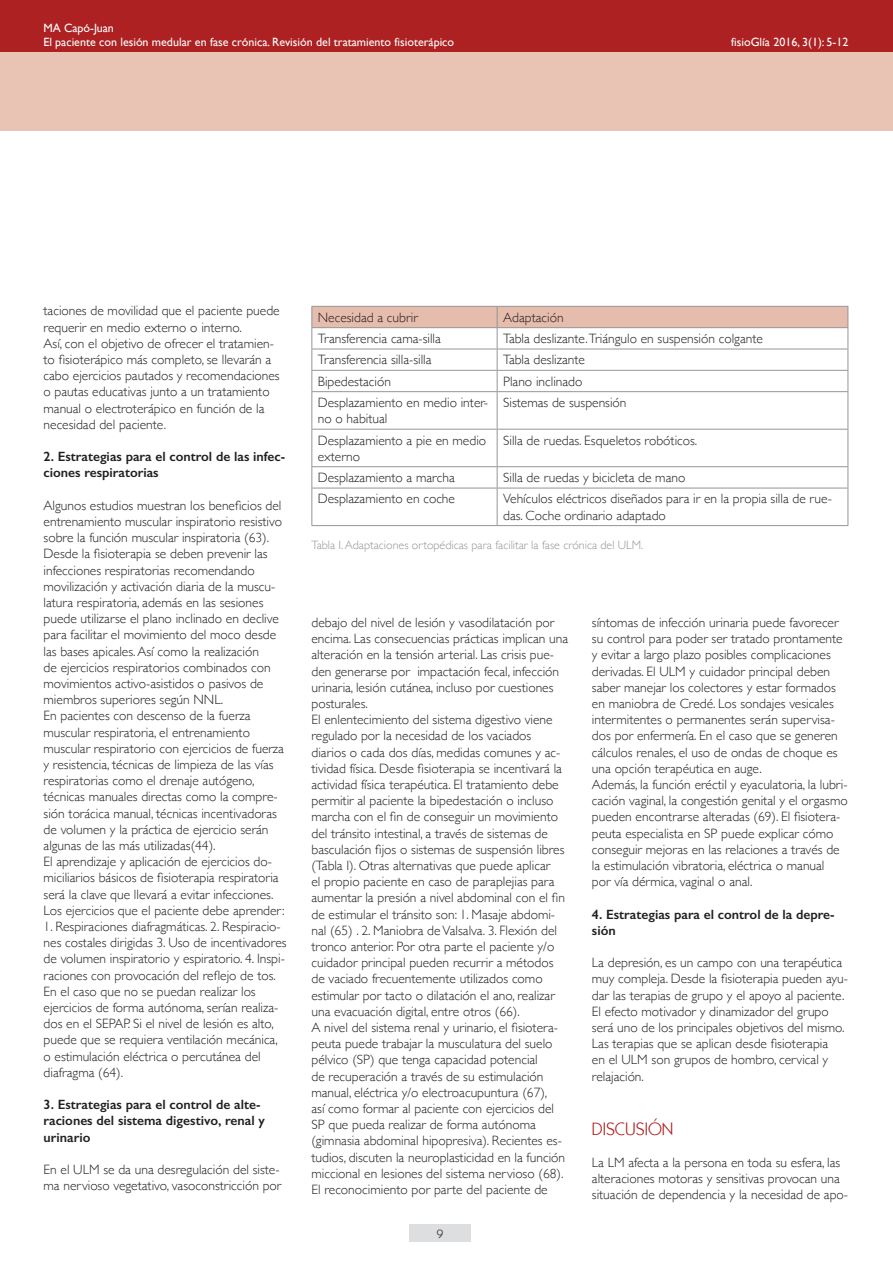
<style>
.page{position:relative;width:893px;height:1263px;background:#fff}
.page>*{position:absolute;margin:0;border:0;box-sizing:border-box;transform-origin:0 0}
.t1{font:18px "Kabel IT Cby BT";color:#ae2122}
.t2{font:300 13.5px/16.2px "Gill Sans";color:#231f20}
.t3{font:600 13.5px/16.2px "Gill Sans";color:#231f20}
.t4{font:12px "Gill Sans";color:#fff}
.t5{font:300 12px "Gill Sans";color:#939598}
.t6{font:12px "Kabel IT Cby BT";color:#231f20}
</style>
<div class="page">
<div style="left:409px;top:1224px;width:62px;height:18px;background:#dddee0"></div>
<div style="left:0;top:0;width:893px;height:53px;background:#ae2122"></div>
<div style="left:0;top:52px;width:893px;height:79px;background:#e9c4b4"></div>
<svg style="left:311px;top:306px;width:538px;height:85px"></svg>
<hr style="left:311px;top:391px;width:186px;height:1px;background:#939598">
<hr style="left:311px;top:392px;width:1px;height:37px;background:#939598">
<hr style="left:497px;top:391px;width:351px;height:1px;background:#939598">
<hr style="left:497px;top:392px;width:1px;height:37px;background:#939598">
<hr style="left:848px;top:392px;width:1px;height:37px;background:#939598">
<hr style="left:311px;top:429px;width:186px;height:1px;background:#939598">
<hr style="left:311px;top:430px;width:1px;height:36px;background:#939598">
<hr style="left:497px;top:429px;width:351px;height:1px;background:#939598">
<hr style="left:497px;top:430px;width:1px;height:36px;background:#939598">
<hr style="left:848px;top:430px;width:1px;height:36px;background:#939598">
<hr style="left:311px;top:466px;width:186px;height:1px;background:#939598">
<svg style="left:311px;top:467px;width:1px;height:21px"></svg>
<hr style="left:497px;top:466px;width:351px;height:1px;background:#939598">
<svg style="left:497px;top:467px;width:1px;height:21px"></svg>
<svg style="left:848px;top:467px;width:1px;height:21px"></svg>
<hr style="left:311px;top:488px;width:186px;height:1px;background:#939598">
<hr style="left:311px;top:488px;width:1px;height:37px;background:#939598">
<hr style="left:497px;top:488px;width:351px;height:1px;background:#939598">
<hr style="left:497px;top:488px;width:1px;height:37px;background:#939598">
<hr style="left:848px;top:488px;width:1px;height:37px;background:#939598">
<hr style="left:311px;top:525px;width:186px;height:1px;background:#939598">
<hr style="left:497px;top:525px;width:351px;height:1px;background:#939598">
<p class="t4" style="left:43px;top:21px;width:72px">MA Capó-Juan</p>
<p class="t4" style="left:43px;top:35px;width:412px">El paciente con lesión medular en fase crónica. Revisión del tratamiento fisioterápico</p>
<p class="t4" style="left:731px;top:35px;width:119px">fisioGlía 2016, 3(1): 5-12</p>
<p class="t2" style="left:44px;top:302px;width:238px">taciones de movilidad que el paciente puede requerir en medio externo o interno.</p>
<p class="t2" style="left:44px;top:335px;width:238px">Así, con el objetivo de ofrecer el tratamien&shy;to fisioterápico más completo, se llevarán a cabo ejercicios pautados y recomendaciones o pautas educativas junto a un tratamiento manual o electroterápico en función de la necesidad del paciente.</p>
<p class="t3" style="left:44px;top:448px;width:243px">2. Estrategias para el control de las infec&shy;ciones respiratorias</p>
<p class="t2" style="left:44px;top:497px;width:240px">Algunos estudios muestran los beneficios del entrenamiento muscular inspiratorio resistivo sobre la función muscular inspiratoria (63).<br>Desde la fisioterapia se deben prevenir las infecciones respiratorias recomendando movilización y activación diaria de la muscu&shy;latura respiratoria, además en las sesiones puede utilizarse el plano inclinado en declive para facilitar el movimiento del moco desde las bases apicales. Así como la realización<br>de ejercicios respiratorios combinados con movimientos activo-asistidos o pasivos de miembros superiores según NNL.</p>
<p class="t2" style="left:44px;top:707px;width:242px">En pacientes con descenso de la fuerza muscular respiratoria, el entrenamiento muscular respiratorio con ejercicios de fuerza y resistencia, técnicas de limpieza de las vías respiratorias como el drenaje autógeno, técnicas manuales directas como la compre&shy;sión torácica manual, técnicas incentivadoras de volumen y la práctica de ejercicio serán algunas de las más utilizadas(44).</p>
<p class="t2" style="left:44px;top:853px;width:243px">El aprendizaje y aplicación de ejercicios do&shy;miciliarios básicos de fisioterapia respiratoria será la clave que llevará a evitar infecciones.<br>Los ejercicios que el paciente debe aprender:</p>
<p class="t2" style="left:44px;top:918px;width:245px">1. Respiraciones diafragmáticas. 2. Respiracio&shy;nes costales dirigidas 3. Uso de incentivadores de volumen inspiratorio y espiratorio. 4. Inspi&shy;raciones con provocación del reflejo de tos.</p>
<p class="t2" style="left:44px;top:983px;width:236px">En el caso que no se puedan realizar los ejercicios de forma autónoma, serían realiza&shy;dos en el SEPAP. Si el nivel de lesión es alto, puede que se requiera ventilación mecánica, o estimulación eléctrica o percutánea del diafragma (64).</p>
<p class="t3" style="left:44px;top:1096px;width:223px">3. Estrategias para el control de alte&shy;raciones del sistema digestivo, renal y urinario</p>
<p class="t2" style="left:44px;top:1161px;width:239px">En el ULM se da una desregulación del siste&shy;ma nervioso vegetativo, vasoconstricción por</p>
<p class="t2" style="left:318px;top:308px;width:102px">Necesidad a cubrir</p>
<p class="t2" style="left:503px;top:308px;width:62px">Adaptación</p>
<p class="t2" style="left:318px;top:330px;width:125px">Transferencia cama-silla</p>
<p class="t2" style="left:503px;top:330px;width:261px">Tabla deslizante.Triángulo en suspensión colgante</p>
<p class="t2" style="left:318px;top:351px;width:115px">Transferencia silla-silla</p>
<p class="t2" style="left:503px;top:351px;width:83px">Tabla deslizante</p>
<p class="t2" style="left:318px;top:372px;width:75px">Bipedestación</p>
<p class="t2" style="left:503px;top:372px;width:81px">Plano inclinado</p>
<p class="t2" style="left:318px;top:394px;width:172px">Desplazamiento en medio inter&shy;no o habitual</p>
<p class="t2" style="left:503px;top:394px;width:125px">Sistemas de suspensión</p>
<p class="t2" style="left:318px;top:431px;width:170px">Desplazamiento a pie en medio externo</p>
<p class="t2" style="left:503px;top:431px;width:196px">Silla de ruedas. Esqueletos robóticos.</p>
<p class="t2" style="left:318px;top:469px;width:138px">Desplazamiento a marcha</p>
<p class="t2" style="left:503px;top:469px;width:184px">Silla de ruedas y bicicleta de mano</p>
<p class="t2" style="left:318px;top:490px;width:139px">Desplazamiento en coche</p>
<p class="t2" style="left:503px;top:490px;width:330px">Vehículos eléctricos diseñados para ir en la propia silla de rue&shy;das. Coche ordinario adaptado</p>
<p class="t5" style="left:311px;top:536px;width:333px">Tabla I. Adaptaciones ortopédicas para facilitar la fase crónica del ULM.</p>
<p class="t2" style="left:311px;top:614px;width:258px">debajo del nivel de lesión y vasodilatación por encima. Las consecuencias prácticas implican una alteración en la tensión arterial. Las crisis pue&shy;den generarse por impactación fecal, infección urinaria, lesión cutánea, incluso por cuestiones posturales.</p>
<p class="t2" style="left:311px;top:711px;width:255px">El enlentecimiento del sistema digestivo viene regulado por la necesidad de los vaciados diarios o cada dos días, medidas comunes y ac&shy;tividad física. Desde fisioterapia se incentivará la actividad física terapéutica. El tratamiento debe permitir al paciente la bipedestación o incluso marcha con el fin de conseguir un movimiento del tránsito intestinal, a través de sistemas de basculación fijos o sistemas de suspensión libres (Tabla I). Otras alternativas que puede aplicar<br>el propio paciente en caso de paraplejias para aumentar la presión a nivel abdominal con el fin de estimular el tránsito son: 1. Masaje abdomi&shy;nal (65) . 2. Maniobra de Valsalva. 3. Flexión del tronco anterior. Por otra parte el paciente y/o cuidador principal pueden recurrir a métodos de vaciado frecuentemente utilizados como estimular por tacto o dilatación el ano, realizar una evacuación digital, entre otros (66).</p>
<p class="t2" style="left:311px;top:1019px;width:255px">A nivel del sistema renal y urinario, el fisiotera&shy;peuta puede trabajar la musculatura del suelo pélvico (SP) que tenga capacidad potencial<br>de recuperación a través de su estimulación manual, eléctrica y/o electroacupuntura (67),<br>así como formar al paciente con ejercicios del SP que pueda realizar de forma autónoma (gimnasia abdominal hipopresiva). Recientes es&shy;tudios, discuten la neuroplasticidad en la función miccional en lesiones del sistema nervioso (68).<br>El reconocimiento por parte del paciente de</p>
<p class="t6" style="left:437px;top:1226px;width:8px">9</p>
<p class="t2" style="left:592px;top:614px;width:252px">síntomas de infección urinaria puede favorecer su control para poder ser tratado prontamente y evitar a largo plazo posibles complicaciones derivadas. El ULM y cuidador principal deben saber manejar los colectores y estar formados en maniobra de Credé. Los sondajes vesicales intermitentes o permanentes serán supervisa&shy;dos por enfermería. En el caso que se generen cálculos renales, el uso de ondas de choque es una opción terapéutica en auge.</p>
<p class="t2" style="left:592px;top:776px;width:257px">Además, la función eréctil y eyaculatoria, la lubri&shy;cación vaginal, la congestión genital y el orgasmo pueden encontrarse alteradas (69). El fisiotera&shy;peuta especialista en SP puede explicar cómo conseguir mejoras en las relaciones a través de la estimulación vibratoria, eléctrica o manual<br>por vía dérmica, vaginal o anal.</p>
<p class="t3" style="left:592px;top:906px;width:244px">4. Estrategias para el control de la depre&shy;sión</p>
<p class="t2" style="left:592px;top:954px;width:258px">La depresión, es un campo con una terapéutica muy compleja. Desde la fisioterapia pueden ayu&shy;dar las terapias de grupo y el apoyo al paciente.<br>El efecto motivador y dinamizador del grupo será uno de los principales objetivos del mismo.<br>Las terapias que se aplican desde fisioterapia<br>en el ULM son grupos de hombro, cervical y relajación.</p>
<p class="t1" style="left:592px;top:1117px;width:83px">DISCUSIÓN</p>
<p class="t2" style="left:592px;top:1154px;width:258px">La LM afecta a la persona en toda su esfera, las alteraciones motoras y sensitivas provocan una situación de dependencia y la necesidad de apo-</p>
</div>
